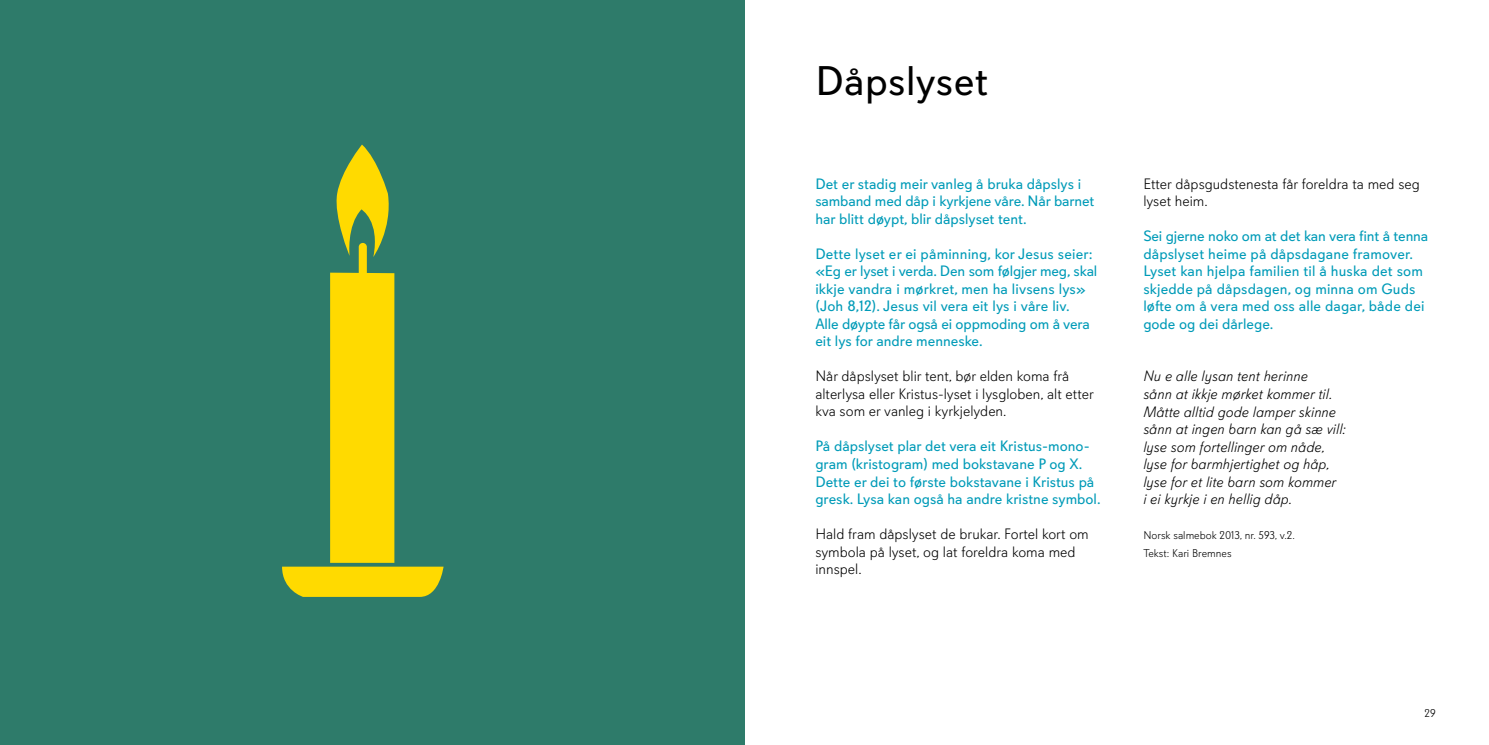
<style>
.page{position:relative;width:1489px;height:745px;background:#fff}
.page>*{position:absolute;margin:0;border:0;box-sizing:border-box;transform-origin:0 0}
.t1{font:41.25px "Davis Sans";letter-spacing:.01em;color:#000}
.t2{font:15px/17.5px "Davis Sans";color:#009bb8}
.t3{font:300 15px/17.5px "Davis Sans";color:#000}
.t4{font:italic 300 15px/17.5px "Davis Sans";color:#000}
.t5{font:300 11.25px/17.5px "Davis Sans";color:#000}
.s1{font-family:"Museo Sans 500"}
</style>
<div class="page">
<div style="left:0;top:0;width:744px;height:744px;background:#2e7b6a"></div>
<div style="left:359px;top:243px;width:8px;height:47px;background:#ffda00;border-radius:4px"></div>
<svg style="left:282px;top:272px;width:161px;height:324px"></svg>
<svg style="left:336px;top:144px;width:53px;height:113px"></svg>
<h1 class="t1" style="left:815px;top:57px;width:174px">Dåpslyset</h1>
<p class="t2" style="left:815px;top:175px;width:280px">Det er stadig meir vanleg å bruka dåpslys i samband med dåp i kyrkjene våre. Når barnet har blitt døypt, blir dåpslyset tent.</p>
<p class="t2" style="left:815px;top:245px;width:283px">Dette lyset er ei påminning, kor Jesus seier: «Eg er lyset i verda. Den som følgjer meg, skal ikkje vandra i mørkret, men ha livsens lys» <span class="s1">(</span>Joh 8,12<span class="s1">)</span>. Jesus vil vera eit lys i våre liv.<br>Alle døypte får også ei oppmoding om å vera eit lys for andre menneske.</p>
<p class="t3" style="left:815px;top:367px;width:280px">Når dåpslyset blir tent, bør elden koma frå alterlysa eller Kristus-lyset i lysgloben, alt etter kva som er vanleg i kyrkjelyden.</p>
<p class="t2" style="left:815px;top:437px;width:287px">På dåpslyset plar det vera eit Kristus-mono&shy;gram <span class="s1">(</span>kristogram<span class="s1">)</span> med bokstavane P og X.<br>Dette er dei to første bokstavane i Kristus på gresk. Lysa kan også ha andre kristne symbol.</p>
<p class="t3" style="left:815px;top:525px;width:275px">Hald fram dåpslyset de brukar. Fortel kort om symbola på lyset, og lat foreldra koma med innspel.</p>
<p class="t3" style="left:1143px;top:175px;width:278px">Etter dåpsgudstenesta får foreldra ta med seg lyset heim.</p>
<p class="t2" style="left:1143px;top:227px;width:286px">Sei gjerne noko om at det kan vera fint å tenna dåpslyset heime på dåpsdagane framover.<br>Lyset kan hjelpa familien til å huska det som skjedde på dåpsdagen, og minna om Guds løfte om å vera med oss alle dagar, både dei gode og dei dårlege.</p>
<p class="t4" style="left:1143px;top:367px;width:204px">Nu e alle lysan tent herinne<br>sånn at ikkje mørket kommer til.<br>Måtte alltid gode lamper skinne sånn at ingen barn kan gå sæ vill: lyse som fortellinger om nåde, lyse for barmhjertighet og håp, lyse for et lite barn som kommer<br>i ei kyrkje i en hellig dåp.</p>
<p class="t5" style="left:1143px;top:526px;width:153px">Norsk salmebok 2013, nr. 593, v.2.<br>Tekst: Kari Bremnes</p>
<p class="t5" style="left:1424px;top:704px;width:13px">29</p>
</div>
